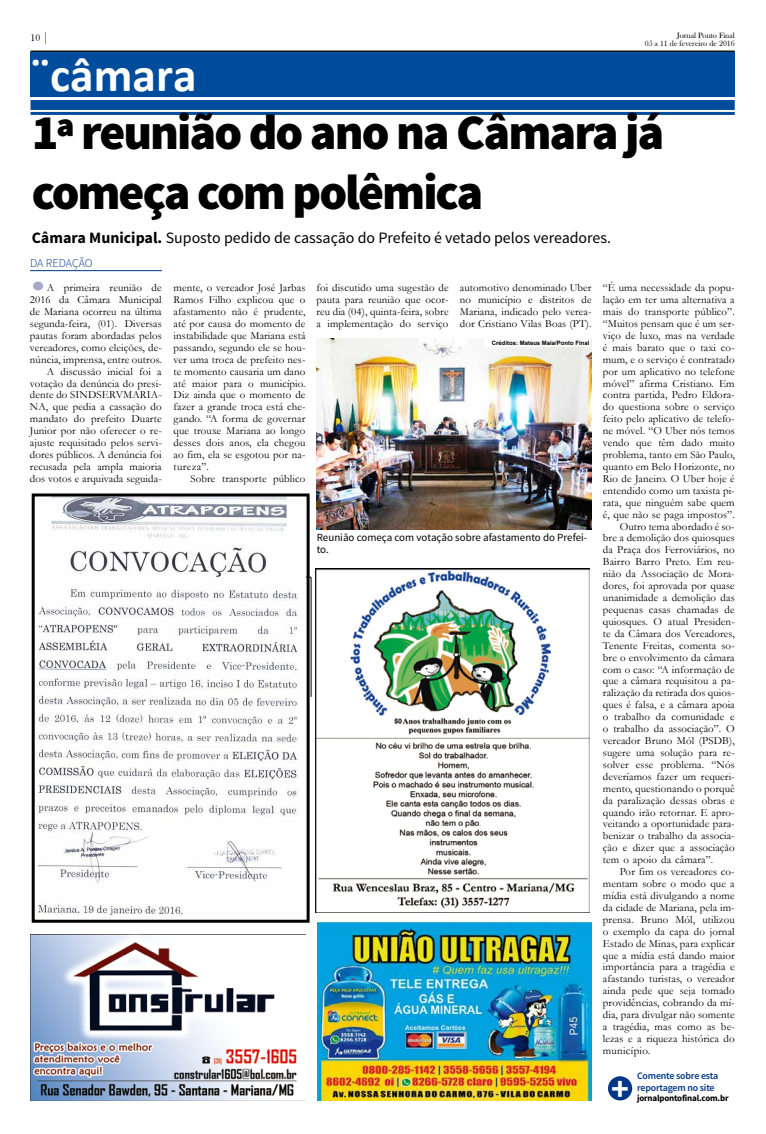
<style>
.page{position:relative;width:766px;height:1134px;background:#fff}
.page>*{position:absolute;margin:0;border:0;box-sizing:border-box;transform-origin:0 0}
.t1{font:900 49.6px/59.6px "Source Sans Pro";letter-spacing:-.04em;color:#000}
.t2{font:700 47.7px "Calibri";color:#fff}
.t3{font:700 33.8px "Source Sans Pro";color:#fff}
.t4{font:15.9px "Source Sans Pro";color:#000}
.t5{font:300 11.9px "Source Sans Pro";letter-spacing:-.01em;color:#003687}
.t6{font:10.9px/11.9px "Garamond";letter-spacing:.01em;color:#000;text-align:justify}
.t7{font:10.9px/11.9px "Source Sans Pro";color:#000}
.t8{font:10.9px "Garamond";letter-spacing:.03em;color:#000}
.t9{font:600 9.9px/11.9px "Source Sans Pro";letter-spacing:-.02em;color:#003687}
.t10{font:9.9px "Bask Old Face";color:#000}
.t11{font:700 8.9px "Source Sans Pro";letter-spacing:-.02em;color:#000}
.t12{font:7.9px/7.9px "Bask Old Face";color:#000;text-align:right}
.t13{font:700 6px "Arial";color:#000}
.s1{font-size:11.9px;color:#e0040b}
.s2{font-weight:700}
</style>
<div class="page">
<hr style="left:31px;top:51px;width:703px;height:1px;background:#000">
<img style="left:30px;top:934px;width:275px;height:167px">
<img style="left:317px;top:923px;width:274px;height:177px">
<img style="left:315px;top:568px;width:274px;height:345px">
<div style="left:31px;top:52px;width:703px;height:45px;background:#004c9c"></div>
<div style="left:31px;top:100px;width:703px;height:10px;background:#004c9c"></div>
<hr style="left:31px;top:112px;width:703px;height:3px;background:#004c9c">
<hr style="left:30px;top:577px;width:281px;height:1px;background:#000">
<hr style="left:311px;top:577px;width:1px;height:120px;background:#000">
<img style="left:30px;top:495px;width:275px;height:428px">
<div style="left:32px;top:493px;width:277px;height:430px;border:3px solid #000"></div>
<hr style="left:30px;top:270px;width:132px;height:1px;background:#003687">
<div style="left:33px;top:282px;width:10px;height:8px;background:#a7a6cc;border-radius:50%"></div>
<img style="left:316px;top:339px;width:275px;height:190px">
<div style="left:484px;top:339px;width:105px;height:8px;background:#fff"></div>
<div style="left:608px;top:1076px;width:24px;height:24px;background:#003687;border-radius:50%"></div>
<p class="t10" style="left:31px;top:32px;width:20px">10 <span class="s1">|</span></p>
<h2 class="t2" style="left:31px;top:45px;width:167px">¨câmara</h2>
<p class="t12" style="left:644px;top:32px;width:91px">Jornal Ponto Final<br>05 a 11 de fevereiro de 2016</p>
<h1 class="t1" style="left:32px;top:105px;width:634px">1ª reunião do ano na Câmara já começa com polêmica</h1>
<h3 class="t4" style="left:32px;top:228px;width:580px"><span class="s2">Câmara Municipal.</span> Suposto pedido de cassação do Prefeito é vetado pelos vereadores.</h3>
<p class="t5" style="left:30px;top:256px;width:64px">DA REDAÇÃO</p>
<p class="t6" style="left:30px;top:281px;width:133px;text-align:right">A primeira reunião de<br>2016 da Câmara Municipal de Mariana ocorreu na última segunda-feira, (01). Diversas pautas foram abordadas pelos vereadores, como eleições, de&shy;núncia, imprensa, entre outros.<br>A discussão inicial foi a votação da denúncia do presi&shy;dente do SINDSERVMARIA-<br>NA, que pedia a cassação do mandato do prefeito Duarte<br>Junior por não oferecer o re&shy;ajuste requisitado pelos servi&shy;dores públicos. A denúncia foi recusada pela ampla maioria dos votos e arquivada seguida-</p>
<p class="t6" style="left:173px;top:281px;width:133px">mente, o vereador José Jarbas Ramos Filho explicou que o afastamento não é prudente, até por causa do momento de instabilidade que Mariana está passando, segundo ele se hou&shy;ver uma troca de prefeito nes&shy;te momento causaria um dano até maior para o município.<br>Diz ainda que o momento de fazer a grande troca está che&shy;gando. “A forma de governar que trouxe Mariana ao longo desses dois anos, ela chegou ao fim, ela se esgotou por na&shy;tureza”.</p>
<p class="t6" style="left:316px;top:281px;width:134px">foi discutido uma sugestão de pauta para reunião que ocor&shy;reu dia (04), quinta-feira, sobre a implementação do serviço</p>
<p class="t6" style="left:459px;top:281px;width:133px">automotivo denominado Uber no município e distritos de Mariana, indicado pelo verea&shy;dor Cristiano Vilas Boas (PT).</p>
<p class="t6" style="left:602px;top:281px;width:133px">“É uma necessidade da popu-</p>
<p class="t6" style="left:602px;top:293px;width:133px">lação em ter uma alternativa a</p>
<p class="t6" style="left:602px;top:305px;width:133px">mais do transporte público”.</p>
<p class="t6" style="left:602px;top:317px;width:133px">“Muitos pensam que é um ser-</p>
<p class="t6" style="left:602px;top:329px;width:133px">viço de luxo, mas na verdade</p>
<p class="t6" style="left:602px;top:341px;width:133px">é mais barato que o taxi co-</p>
<p class="t6" style="left:602px;top:353px;width:133px">mum, e o serviço é contratado</p>
<p class="t6" style="left:602px;top:365px;width:133px">por um aplicativo no telefone</p>
<p class="t6" style="left:602px;top:377px;width:133px">móvel” afirma Cristiano. Em</p>
<p class="t6" style="left:602px;top:389px;width:133px">contra partida, Pedro Eldora-</p>
<p class="t6" style="left:602px;top:401px;width:133px">do questiona sobre o serviço</p>
<p class="t6" style="left:602px;top:413px;width:133px">feito pelo aplicativo de telefo-</p>
<p class="t6" style="left:602px;top:424px;width:133px">ne móvel. “O Uber nós temos</p>
<p class="t6" style="left:602px;top:436px;width:133px">vendo que têm dado muito</p>
<p class="t6" style="left:602px;top:448px;width:133px">problema, tanto em São Paulo,</p>
<p class="t6" style="left:602px;top:460px;width:133px">quanto em Belo Horizonte, no</p>
<p class="t6" style="left:602px;top:472px;width:133px">Rio de Janeiro. O Uber hoje é</p>
<p class="t6" style="left:602px;top:484px;width:133px">entendido como um taxista pi-</p>
<p class="t6" style="left:602px;top:496px;width:133px">rata, que ninguém sabe quem</p>
<p class="t6" style="left:602px;top:508px;width:133px">é, que não se paga impostos”.</p>
<p class="t6" style="left:619px;top:520px;width:116px">Outro tema abordado é so-</p>
<p class="t6" style="left:602px;top:532px;width:133px">bre a demolição dos quiosques</p>
<p class="t6" style="left:602px;top:544px;width:133px">da Praça dos Ferroviários, no</p>
<p class="t6" style="left:602px;top:556px;width:133px">Bairro Barro Preto. Em reu-</p>
<p class="t6" style="left:602px;top:567px;width:133px">nião da Associação de Mora-</p>
<p class="t6" style="left:602px;top:579px;width:133px">dores, foi aprovada por quase</p>
<p class="t6" style="left:602px;top:591px;width:133px">unanimidade a demolição das</p>
<p class="t6" style="left:602px;top:603px;width:133px">pequenas casas chamadas de</p>
<p class="t6" style="left:602px;top:615px;width:133px">quiosques. O atual Presiden-</p>
<p class="t6" style="left:602px;top:627px;width:133px">te da Câmara dos Vereadores,</p>
<p class="t6" style="left:602px;top:639px;width:133px">Tenente Freitas, comenta so-</p>
<p class="t6" style="left:602px;top:651px;width:133px">bre o envolvimento da câmara</p>
<p class="t6" style="left:602px;top:663px;width:133px">com o caso: “A informação de</p>
<p class="t6" style="left:602px;top:675px;width:133px">que a câmara requisitou a pa-</p>
<p class="t6" style="left:602px;top:687px;width:133px">ralização da retirada dos quios-</p>
<p class="t6" style="left:602px;top:699px;width:133px">ques é falsa, e a câmara apoia</p>
<p class="t6" style="left:602px;top:710px;width:133px">o trabalho da comunidade e</p>
<p class="t6" style="left:602px;top:722px;width:133px">o trabalho da associação”. O</p>
<p class="t6" style="left:602px;top:734px;width:133px">vereador Bruno Mól (PSDB),</p>
<p class="t6" style="left:602px;top:746px;width:133px">sugere uma solução para re-</p>
<p class="t6" style="left:602px;top:758px;width:133px">solver esse problema. “Nós</p>
<p class="t6" style="left:602px;top:770px;width:133px">deveríamos fazer um requeri-</p>
<p class="t6" style="left:602px;top:782px;width:133px">mento, questionando o porquê</p>
<p class="t6" style="left:602px;top:794px;width:133px">da paralização dessas obras e</p>
<p class="t6" style="left:602px;top:806px;width:133px">quando irão retornar. E apro-</p>
<p class="t6" style="left:602px;top:818px;width:133px">veitando a oportunidade para-</p>
<p class="t6" style="left:602px;top:830px;width:133px">benizar o trabalho da associa-</p>
<p class="t6" style="left:602px;top:842px;width:133px">ção e dizer que a associação</p>
<p class="t6" style="left:602px;top:853px;width:112px">tem o apoio da câmara”.</p>
<p class="t6" style="left:619px;top:865px;width:116px">Por fim os vereadores co-</p>
<p class="t6" style="left:602px;top:877px;width:133px">mentam sobre o modo que a</p>
<p class="t6" style="left:602px;top:889px;width:133px">mídia está divulgando a nome</p>
<p class="t6" style="left:602px;top:901px;width:133px">da cidade de Mariana, pela im-</p>
<p class="t6" style="left:602px;top:913px;width:133px">prensa. Bruno Mól, utilizou</p>
<p class="t6" style="left:602px;top:925px;width:133px">o exemplo da capa do jornal</p>
<p class="t6" style="left:602px;top:937px;width:133px">Estado de Minas, para explicar</p>
<p class="t6" style="left:602px;top:949px;width:133px">que a mídia está dando maior</p>
<p class="t6" style="left:602px;top:961px;width:133px">importância para a tragédia e</p>
<p class="t6" style="left:602px;top:973px;width:133px">afastando turistas, o vereador</p>
<p class="t6" style="left:602px;top:985px;width:133px">ainda pede que seja tomado</p>
<p class="t6" style="left:602px;top:996px;width:133px">providências, cobrando da mí-</p>
<p class="t6" style="left:602px;top:1008px;width:133px">dia, para divulgar não somente</p>
<p class="t6" style="left:602px;top:1020px;width:133px">a tragédia, mas como as be-</p>
<p class="t6" style="left:602px;top:1032px;width:133px">lezas e a riqueza histórica do</p>
<p class="t8" style="left:602px;top:1043px;width:49px">município.</p>
<p class="t13" style="left:492px;top:339px;width:99px">Créditos: Mateus Maia/Ponto Final</p>
<p class="t6" style="left:190px;top:472px;width:116px">Sobre transporte público</p>
<p class="t7" style="left:316px;top:532px;width:272px">Reunião começa com votação sobre afastamento do Prefei&shy;to.</p>
<h3 class="t3" style="left:611px;top:1067px;width:19px">+</h3>
<p class="t9" style="left:637px;top:1070px;width:83px">Comente sobre esta reportagem no site</p>
<p class="t11" style="left:637px;top:1093px;width:93px">jornalpontofinal.com.br</p>
</div>
